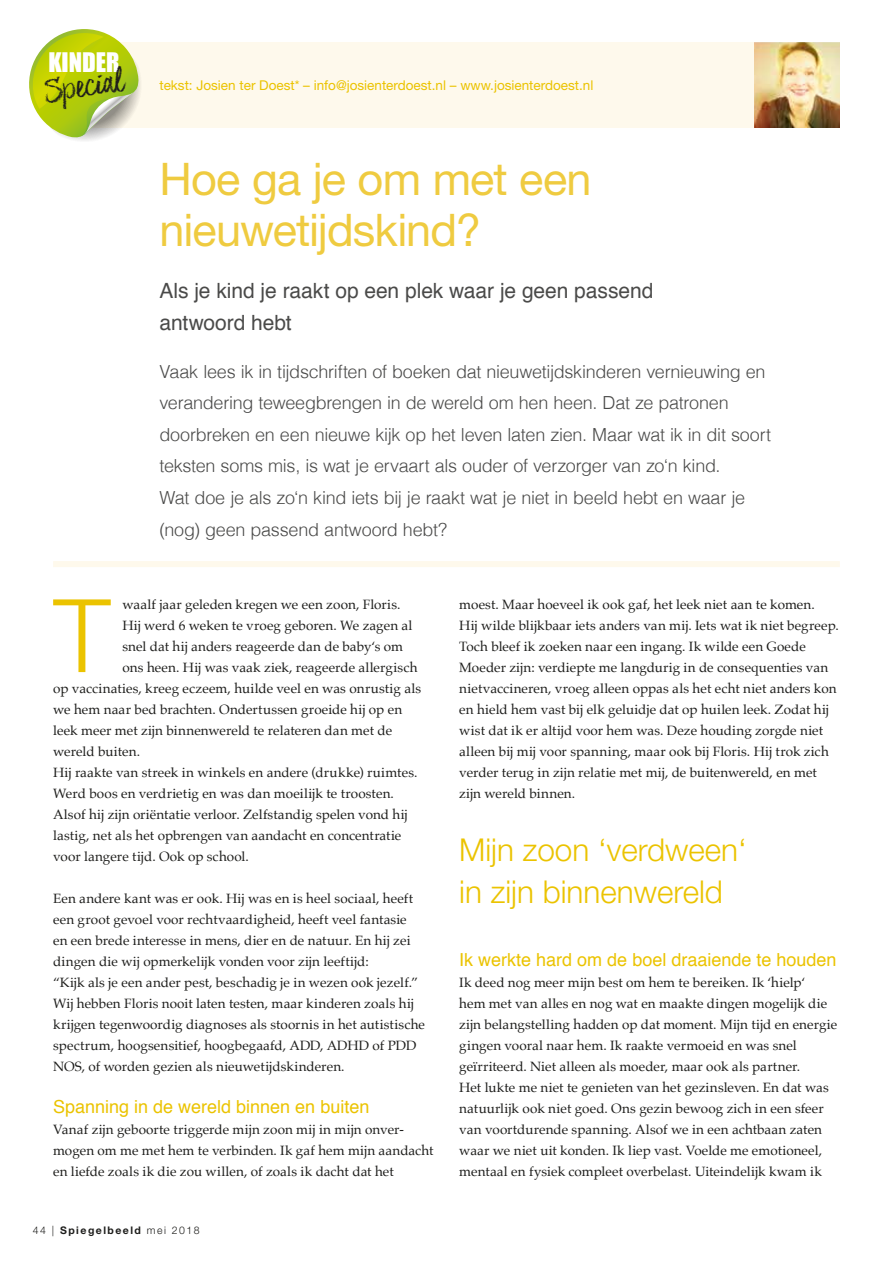
<style>
.page{position:relative;width:893px;height:1263px;background:#fff}
.page>*{position:absolute;margin:0;border:0;box-sizing:border-box;transform-origin:0 0}
.t1{font:300 101.7px "Helvetica Neue";color:#ebc300}
.t2{font:45px/51px "Helvetica Neue";letter-spacing:-.02em;color:#efcb40}
.t3{font:300 31.5px/42px "Helvetica Neue";color:#ebc300}
.t4{font:29.7px "Coalhand Luke CG";color:#1d1d1b}
.t5{font:24.75px "Impact";color:#fff}
.t6{font:21px/31.5px "Helvetica";letter-spacing:-.005em;color:#4a4a49}
.t7{font:300 18px/31.5px "Helvetica";letter-spacing:-.015em;color:#4a4a49}
.t8{font:18px "Helvetica";color:#ebc300}
.t9{font:13.5px/21px "Palatino";letter-spacing:.005em;color:#1d1d1b}
.t10{font:13.5px "Helvetica Neue";color:#ebc300}
.t11{font:700 10.5px "Helvetica Neue";letter-spacing:.14em;color:#1d1d1b}
.s1{font-weight:300}
</style>
<div class="page">
<div style="left:53px;top:561px;width:787px;height:6px;background:#fef9ec"></div>
<div style="left:53px;top:43px;width:787px;height:85px;background:#fef9ec"></div>
<img style="left:755px;top:43px;width:85px;height:85px">
<svg style="left:29px;top:29px;width:116px;height:112px"></svg>
<h3 class="t5" style="left:48px;top:43px;width:73px">KINDER</h3>
<h3 class="t4" style="left:42px;top:74px;width:82px;rotate:-9deg">Special</h3>
<p class="t10" style="left:159px;top:77px;width:435px">tekst: Josien ter Doest* – info@josienterdoest.nl – www.josienterdoest.nl</p>
<h2 class="t2" style="left:159px;top:153px;width:434px">Hoe ga je om met een nieuwetijdskind?</h2>
<h3 class="t6" style="left:159px;top:276px;width:495px">Als je kind je raakt op een plek waar je geen passend antwoord hebt</h3>
<p class="t7" style="left:159px;top:355px;width:613px">Vaak lees ik in tijdschriften of boeken dat nieuwetijdskinderen vernieuwing en verandering teweegbrengen in de wereld om hen heen. Dat ze patronen doorbreken en een nieuwe kijk op het leven laten zien. Maar wat ik in dit soort teksten soms mis, is wat je ervaart als ouder of verzorger van zo‘n kind.<br>Wat doe je als zo‘n kind iets bij je raakt wat je niet in beeld hebt en waar je (nog) geen passend antwoord hebt?</p>
<h1 class="t1" style="left:54px;top:574px;width:58px">T</h1>
<p class="t9" style="left:122px;top:594px;width:279px">waalf jaar geleden kregen we een zoon, Floris.</p>
<p class="t9" style="left:122px;top:615px;width:292px">Hij werd 6 weken te vroeg geboren. We zagen al</p>
<p class="t9" style="left:122px;top:636px;width:282px">snel dat hij anders reageerde dan de baby‘s om</p>
<p class="t9" style="left:122px;top:657px;width:297px">ons heen. Hij was vaak ziek, reageerde allergisch</p>
<p class="t9" style="left:53px;top:678px;width:370px">op vaccinaties, kreeg eczeem, huilde veel en was onrustig als</p>
<p class="t9" style="left:53px;top:699px;width:351px">we hem naar bed brachten. Ondertussen groeide hij op en</p>
<p class="t9" style="left:53px;top:720px;width:340px">leek meer met zijn binnenwereld te relateren dan met de</p>
<p class="t9" style="left:53px;top:741px;width:88px">wereld buiten.</p>
<p class="t9" style="left:53px;top:762px;width:366px">Hij raakte van streek in winkels en andere (drukke) ruimtes.</p>
<p class="t9" style="left:53px;top:783px;width:342px">Werd boos en verdrietig en was dan moeilijk te troosten.</p>
<p class="t9" style="left:53px;top:804px;width:356px">Alsof hij zijn oriëntatie verloor. Zelfstandig spelen vond hij</p>
<p class="t9" style="left:53px;top:825px;width:350px">lastig, net als het opbrengen van aandacht en concentratie</p>
<p class="t9" style="left:53px;top:846px;width:197px">voor langere tijd. Ook op school.</p>
<p class="t9" style="left:53px;top:888px;width:373px">Een andere kant was er ook. Hij was en is heel sociaal, heeft een groot gevoel voor rechtvaardigheid, heeft veel fantasie<br>en een brede interesse in mens, dier en de natuur. En hij zei dingen die wij opmerkelijk vonden voor zijn leeftijd:<br>“Kijk als je een ander pest, beschadig je in wezen ook jezelf.” Wij hebben Floris nooit laten testen, maar kinderen zoals hij krijgen tegenwoordig diagnoses als stoornis in het autistische spectrum, hoogsensitief, hoogbegaafd, ADD, ADHD of PDD NOS, of worden gezien als nieuwetijdskinderen.</p>
<h3 class="t8" style="left:53px;top:1093px;width:318px">Spanning in de wereld binnen en buiten</h3>
<p class="t9" style="left:53px;top:1119px;width:382px">Vanaf zijn geboorte triggerde mijn zoon mij in mijn onver&shy;mogen om me met hem te verbinden. Ik gaf hem mijn aandacht en liefde zoals ik die zou willen, of zoals ik dacht dat het</p>
<p class="t11" style="left:33px;top:1223px;width:168px"><span class="s1">44 |</span> Spiegelbeeld <span class="s1">mei 2018</span></p>
<p class="t9" style="left:459px;top:594px;width:381px">moest. Maar hoeveel ik ook gaf, het leek niet aan te komen.<br>Hij wilde blijkbaar iets anders van mij. Iets wat ik niet begreep.<br>Toch bleef ik zoeken naar een ingang. Ik wilde een Goede Moeder zijn: verdiepte me langdurig in de consequenties van nietvaccineren, vroeg alleen oppas als het echt niet anders kon en hield hem vast bij elk geluidje dat op huilen leek. Zodat hij wist dat ik er altijd voor hem was. Deze houding zorgde niet alleen bij mij voor spanning, maar ook bij Floris. Hij trok zich verder terug in zijn relatie met mij, de buitenwereld, en met zijn wereld binnen.</p>
<h3 class="t3" style="left:459px;top:828px;width:289px">Mijn zoon ‘verdween‘ in zijn binnenwereld</h3>
<h3 class="t8" style="left:459px;top:946px;width:379px">Ik werkte hard om de boel draaiende te houden</h3>
<p class="t9" style="left:459px;top:972px;width:380px">Ik deed nog meer mijn best om hem te bereiken. Ik ‘hielp‘<br>hem met van alles en nog wat en maakte dingen mogelijk die zijn belangstelling hadden op dat moment. Mijn tijd en energie gingen vooral naar hem. Ik raakte vermoeid en was snel geïrriteerd. Niet alleen als moeder, maar ook als partner.<br>Het lukte me niet te genieten van het gezinsleven. En dat was natuurlijk ook niet goed. Ons gezin bewoog zich in een sfeer van voortdurende spanning. Alsof we in een achtbaan zaten waar we niet uit konden. Ik liep vast. Voelde me emotioneel, mentaal en fysiek compleet overbelast. Uiteindelijk kwam ik</p>
</div>
